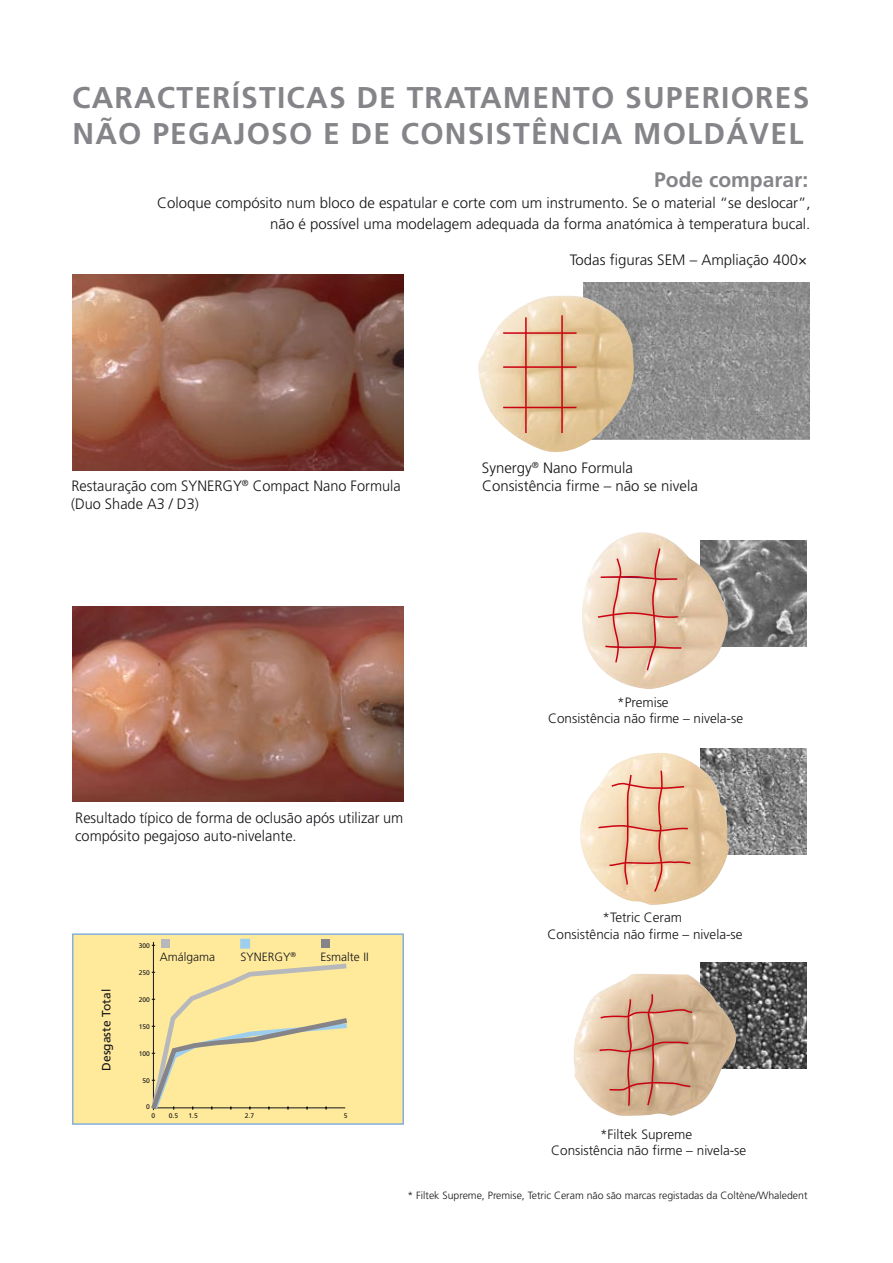
<style>
.page{position:relative;width:893px;height:1263px;background:#fff}
.page>*{position:absolute;margin:0;border:0;box-sizing:border-box;transform-origin:0 0}
.t1{font:700 30px/36px "Frutiger";letter-spacing:.04em;color:#858589}
.t2{font:700 21px "Frutiger";color:#858589}
.t3{font:300 15px/18px "Frutiger";color:#151518}
.t4{font:300 13.5px/16.5px "Frutiger";color:#151518;text-align:center}
.t5{font:300 12px "Frutiger";color:#151518}
.t6{font:12px "Frutiger";color:#151518}
.t7{font:300 10.5px "Frutiger";color:#151518}
.t8{font:300 7.05px "Frutiger";color:#151518}
.t9{font:6.75px "Frutiger";color:#151518}
</style>
<div class="page">
<img style="left:72px;top:606px;width:332px;height:195px">
<img style="left:72px;top:275px;width:332px;height:195px">
<img style="left:700px;top:963px;width:106px;height:106px">
<img style="left:700px;top:748px;width:106px;height:106px">
<img style="left:584px;top:283px;width:225px;height:157px">
<img style="left:478px;top:294px;width:158px;height:158px">
<img style="left:730px;top:540px;width:76px;height:107px">
<img style="left:573px;top:973px;width:165px;height:143px">
<img style="left:582px;top:532px;width:148px;height:157px">
<img style="left:580px;top:752px;width:150px;height:153px">
<div style="left:73px;top:934px;width:330px;height:190px;background:#ffea9c"></div>
<hr style="left:153px;top:942px;width:1px;height:168px;background:#151518">
<svg style="left:151px;top:961px;width:197px;height:150px"></svg>
<div style="left:161px;top:939px;width:8px;height:8px;background:#b6b8bb"></div>
<div style="left:241px;top:939px;width:8px;height:9px;background:#9eceee"></div>
<div style="left:240px;top:939px;width:10px;height:10px;border:2px solid #9eceee"></div>
<div style="left:321px;top:939px;width:9px;height:8px;background:#858589"></div>
<div style="left:72px;top:933px;width:332px;height:192px;border:2px solid #83afda"></div>
<hr style="left:503px;top:366px;width:73px;height:2px;background:#cb0011">
<hr style="left:503px;top:332px;width:73px;height:2px;background:#cb0011">
<hr style="left:503px;top:407px;width:73px;height:1px;background:#cb0011">
<hr style="left:525px;top:317px;width:2px;height:116px;background:#cb0011">
<hr style="left:561px;top:315px;width:2px;height:118px;background:#cb0011">
<svg style="left:596px;top:547px;width:87px;height:125px;background:#e6c4ac"></svg>
<svg style="left:597px;top:769px;width:95px;height:124px;background:#edc8a7"></svg>
<svg style="left:598px;top:993px;width:96px;height:114px;background:#d3aa8d"></svg>
<h1 class="t1" style="left:72px;top:79px;width:739px">CARACTERÍSTICAS DE TRATAMENTO SUPERIORES<br>NÃO PEGAJOSO E DE CONSISTÊNCIA MOLDÁVEL</h1>
<h2 class="t2" style="left:654px;top:168px;width:156px">Pode comparar:</h2>
<p class="t3" style="left:157px;top:193px;width:655px;line-height:21px;text-align:right">Coloque compósito num bloco de espatular e corte com um instrumento. Se o material “se deslocar”, não é possível uma modelagem adequada da forma anatómica à temperatura bucal.</p>
<p class="t3" style="left:570px;top:251px;width:239px">Todas figuras SEM – Ampliação 400×</p>
<p class="t3" style="left:71px;top:477px;width:331px">Restauração com SYNERGY<sup>®</sup> Compact Nano Formula (Duo Shade A3 / D3)</p>
<p class="t3" style="left:75px;top:809px;width:330px">Resultado típico de forma de oclusão após utilizar um compósito pegajoso auto-nivelante.</p>
<p class="t6" style="left:99px;top:1070px;width:83px;rotate:-90deg">Desgaste Total</p>
<p class="t9" style="left:139px;top:942px;width:13px">300</p>
<p class="t9" style="left:139px;top:969px;width:13px">250</p>
<p class="t9" style="left:139px;top:996px;width:13px">200</p>
<p class="t9" style="left:139px;top:1022px;width:13px">150</p>
<p class="t9" style="left:139px;top:1049px;width:13px">100</p>
<p class="t9" style="left:142px;top:1076px;width:9px">50</p>
<p class="t9" style="left:146px;top:1103px;width:5px">0</p>
<p class="t5" style="left:160px;top:950px;width:57px">Amálgama</p>
<p class="t5" style="left:240px;top:950px;width:52px">SYNERGY</p>
<p class="t5" style="left:321px;top:950px;width:50px">Esmalte II</p>
<p class="t8" style="left:290px;top:951px;width:7px">®</p>
<p class="t9" style="left:151px;top:1112px;width:5px">0</p>
<p class="t9" style="left:169px;top:1112px;width:11px">0.5</p>
<p class="t9" style="left:188px;top:1112px;width:11px">1.5</p>
<p class="t9" style="left:245px;top:1112px;width:11px">2.7</p>
<p class="t9" style="left:344px;top:1112px;width:5px">5</p>
<p class="t3" style="left:482px;top:459px;width:218px">Synergy<sup>®</sup> Nano Formula<br>Consistência firme – não se nivela</p>
<p class="t4" style="left:548px;top:694px;width:197px">*Premise<br>Consistência não firme – nivela-se</p>
<p class="t4" style="left:548px;top:910px;width:197px">*Tetric Ceram<br>Consistência não firme – nivela-se</p>
<p class="t4" style="left:551px;top:1126px;width:197px">*Filtek Supreme<br>Consistência não firme – nivela-se</p>
<p class="t7" style="left:407px;top:1189px;width:402px">* Filtek Supreme, Premise, Tetric Ceram não são marcas registadas da Coltène/Whaledent</p>
</div>
